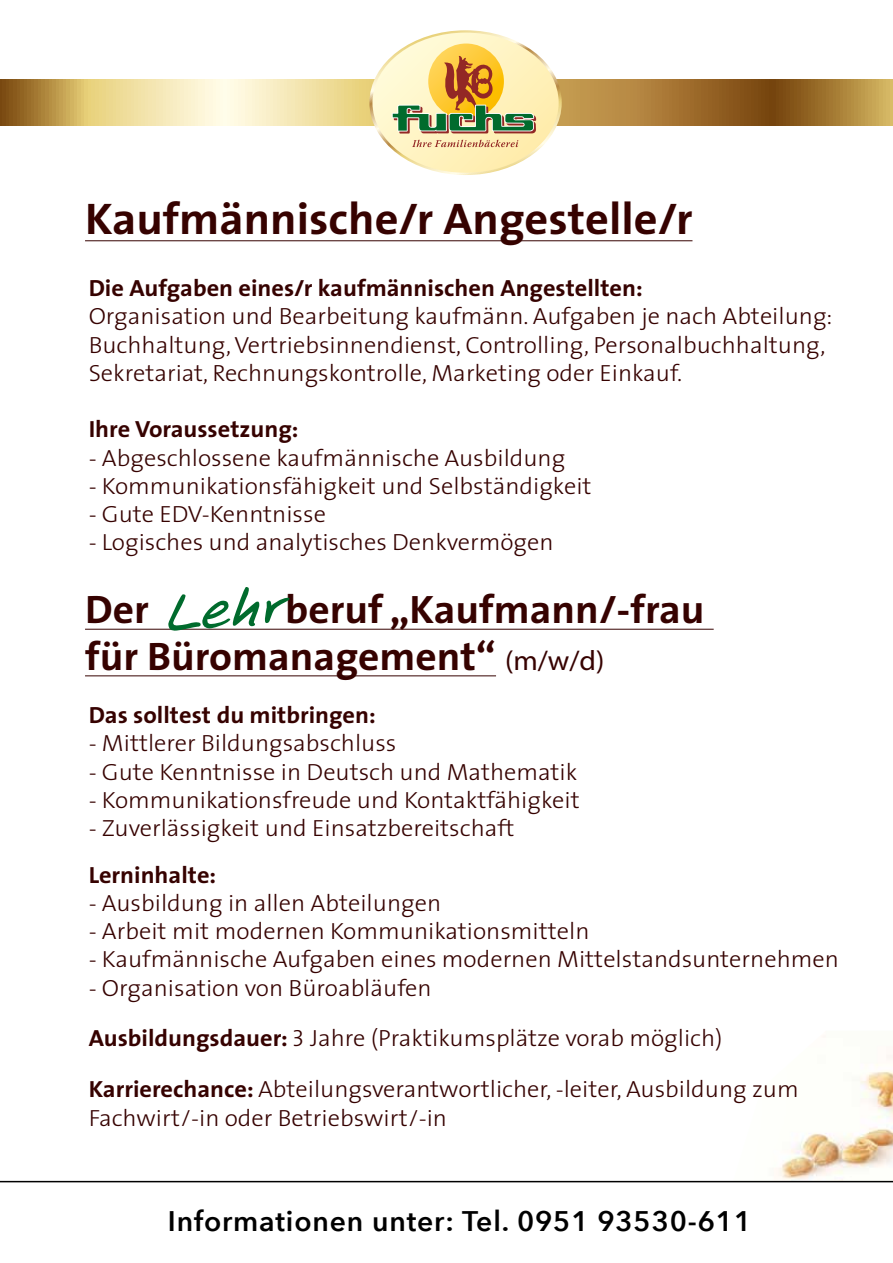
<style>
.page{position:relative;width:893px;height:1263px;background:#fff}
.page>*{position:absolute;margin:0;border:0;box-sizing:border-box;transform-origin:0 0}
.t1{font:61.05px "CWW Handfont";color:#006b2d;scale:1.04 1}
.t2{font:700 44.55px "The Sans";color:#360200;scale:1.04 1}
.t3{font:700 39.9px/46.7px "The Sans";color:#360200;scale:1.04 1}
.t4{font:600 28.35px "Avenir Next";letter-spacing:.03em;color:#000}
.t5{font:300 23.4px/28.2px "The Sans";color:#360200;scale:1.04 1}
.t6{font:700 23.4px "The Sans";color:#360200;scale:1.04 1}
.s1{font-family:"Myriad Pro";font-weight:400;font-size:28.2px}
.s2{font-weight:700}
.s3{font-family:"The Sans Light Caps";font-weight:400}
</style>
<div class="page">
<img style="left:708px;top:1055px;width:185px;height:126px">
<svg style="left:0;top:80px;width:893px;height:46px;background:#c5a568"></svg>
<svg style="left:369px;top:30px;width:193px;height:145px"></svg>
<svg style="left:0;top:1181px;width:893px;height:2px;background:#4e4e4e"></svg>
<hr style="left:85px;top:240px;width:607px;height:1px;background:#360200">
<hr style="left:85px;top:629px;width:629px;height:1px;background:#360200">
<hr style="left:85px;top:675px;width:411px;height:1px;background:#360200">
<h2 class="t2" style="left:85px;top:182px;width:586px">Kaufmännische/r Angestelle/r</h2>
<p class="t6" style="left:89px;top:269px;width:534px">Die Aufgaben eines/r kaufmännischen Angestellten:</p>
<p class="t5" style="left:89px;top:302px;width:717px">Organisation und Bearbeitung kaufmänn. Aufgaben je nach Abteilung:<br>Buchhaltung, Vertriebsinnendienst, Controlling, Personalbuchhaltung,<br>Sekretariat, Rechnungskontrolle, Marketing oder Einkauf.</p>
<p class="t6" style="left:89px;top:410px;width:203px">Ihre Voraussetzung:</p>
<p class="t5" style="left:89px;top:443px;width:460px">- Abgeschlossene kaufmännische Ausbildung</p>
<p class="t5" style="left:89px;top:471px;width:485px">- Kommunikationsfähigkeit und Selbständigkeit</p>
<p class="t5" style="left:89px;top:499px;width:230px">- Gute EDV-Kenntnisse</p>
<p class="t5" style="left:89px;top:527px;width:449px">- Logisches und analytisches Denkvermögen</p>
<h3 class="t3" style="left:85px;top:585px;width:63px">Der</h3>
<h1 class="t1" style="left:163px;top:570px;width:113px;rotate:-5deg">Lehr</h1>
<h3 class="t3" style="left:85px;top:585px;width:597px;text-indent:200px">beruf „Kaufmann/-frau für Büromanagement“ <span class="s1">(m/w/d)</span></h3>
<p class="t6" style="left:89px;top:696px;width:278px">Das solltest du mitbringen:</p>
<p class="t5" style="left:89px;top:729px;width:297px">- Mittlerer Bildungsabschluss</p>
<p class="t5" style="left:89px;top:757px;width:471px">- Gute Kenntnisse in Deutsch und Mathematik</p>
<p class="t5" style="left:89px;top:785px;width:474px">- Kommunikationsfreude und Kontaktfähigkeit</p>
<p class="t5" style="left:89px;top:813px;width:411px">- Zuverlässigkeit und Einsatzbereitschaft</p>
<p class="t6" style="left:89px;top:855px;width:124px">Lerninhalte:</p>
<p class="t5" style="left:89px;top:888px;width:340px">- Ausbildung in allen Abteilungen</p>
<p class="t5" style="left:89px;top:916px;width:483px">- Arbeit mit modernen Kommunikationsmitteln</p>
<p class="t5" style="left:89px;top:944px;width:723px">- Kaufmännische Aufgaben eines modernen Mittelstandsunternehmen</p>
<p class="t5" style="left:89px;top:961px;width:611px;line-height:51px">- Organisation von Büroabläufen<br><span class="s2">Ausbildungsdauer:</span> <span class="s3">3</span> Jahre (Praktikumsplätze vorab möglich)</p>
<p class="t5" style="left:89px;top:1073px;width:684px;line-height:29.4px"><span class="s2">Karrierechance:</span> Abteilungsverantwortlicher, -leiter, Ausbildung zum<br>Fachwirt/-in oder Betriebswirt/-in</p>
<p class="t4" style="left:168px;top:1197px;width:585px">Informationen unter: Tel. 0951 93530-611</p>
</div>
